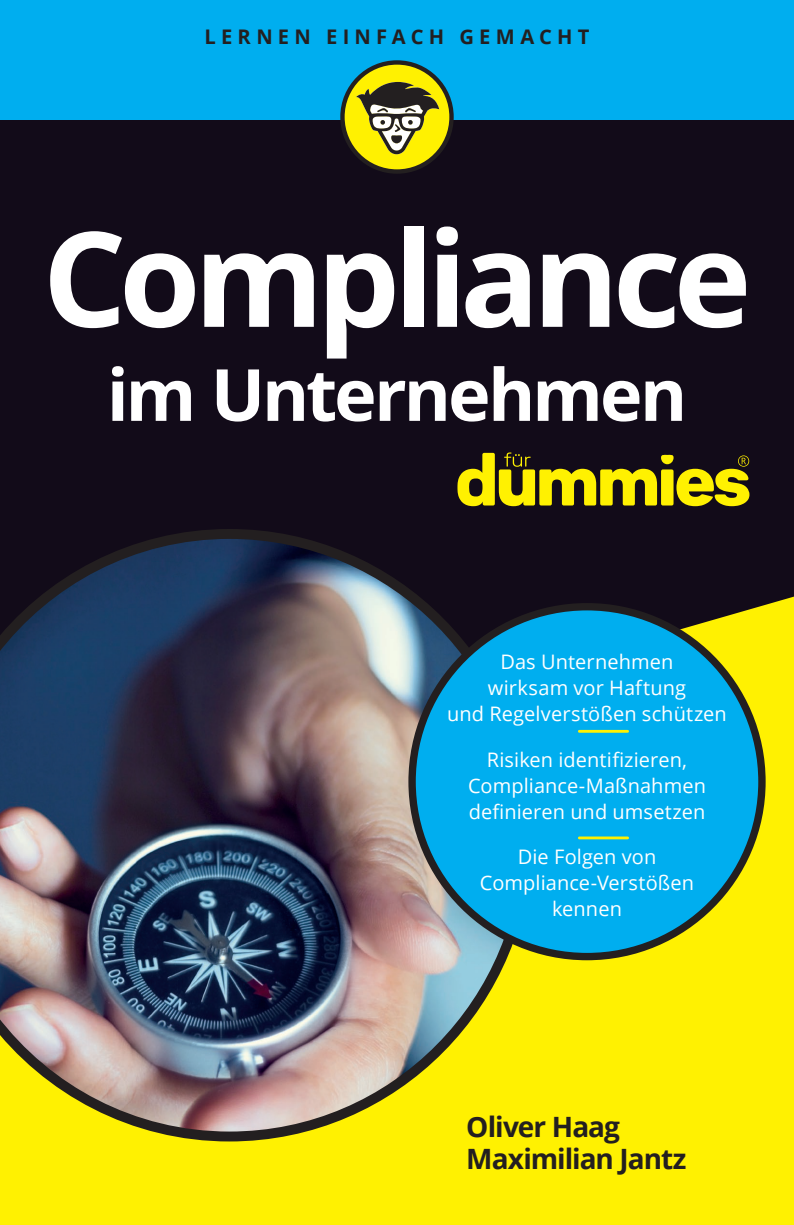
<style>
.page{position:relative;width:794px;height:1225px;background:#fff101}
.page>*{position:absolute;margin:0;border:0;box-sizing:border-box;transform-origin:0 0}
.t1{font:700 132px "Open Sans";letter-spacing:-.055em;color:#fff}
.t2{font:700 72px "Open Sans";letter-spacing:-.045em;color:#fff}
.t3{font:700 28px/32px "Open Sans";letter-spacing:-.035em;color:#231f20}
.t4{font:700 20.2px "Open Sans";letter-spacing:.255em;color:#231f20}
.t5{font:20px/26px "Open Sans";letter-spacing:.005em;color:#fff;text-align:center}
</style>
<div class="page">
<div style="left:0;top:119px;width:794px;height:706px;background:#120b19"></div>
<div style="left:0;top:0;width:794px;height:119px;background:#00aeef"></div>
<img style="left:0;top:524px;width:537px;height:618px">
<div style="left:412px;top:607px;width:350px;height:349px;background:#00aeef;border-radius:50%"></div>
<svg style="left:342px;top:62px;width:109px;height:109px;fill:#fff101"></svg>
<div style="left:340px;top:60px;width:114px;height:114px;border:4px solid #231f20;border-radius:50%"></div>
<svg style="left:356px;top:82px;width:83px;height:72px"></svg>
<svg style="left:457px;top:452px;width:292px;height:54px"></svg>
<hr style="left:579px;top:730px;width:48px;height:2px;background:#fff101">
<hr style="left:579px;top:836px;width:48px;height:3px;background:#fff101">
<p class="t4" style="left:204px;top:22px;width:386px">LERNEN EINFACH GEMACHT</p>
<h1 class="t1" style="left:43px;top:186px;width:710px">Compliance</h1>
<h2 class="t2" style="left:107px;top:344px;width:582px">im Unternehmen</h2>
<p class="t5" style="left:447px;top:648px;width:281px">Das Unternehmen<br>wirksam vor Haftung<br>und Regelverstößen schützen</p>
<p class="t5" style="left:468px;top:746px;width:239px">Risiken identifizieren,<br>Compliance-Maßnahmen definieren und umsetzen</p>
<p class="t5" style="left:480px;top:843px;width:216px">Die Folgen von<br>Compliance-Verstößen kennen</p>
<h3 class="t3" style="left:466px;top:1110px;width:222px">Oliver Haag<br>Maximilian Jantz</h3>
</div>
